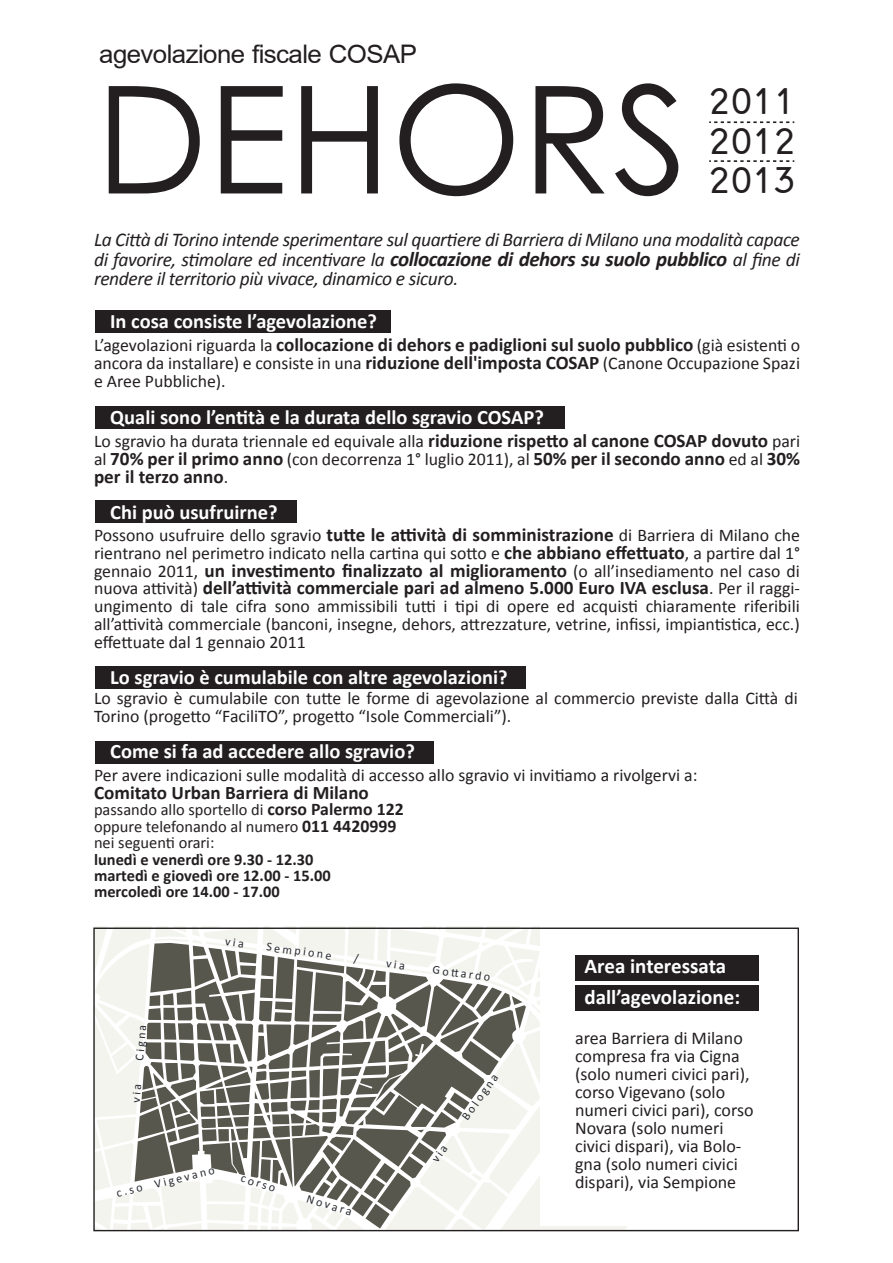
<style>
.page{position:relative;width:893px;height:1263px;background:#fff}
.page>*{position:absolute;margin:0;border:0;box-sizing:border-box;transform-origin:0 0}
.t1{font:149.4px "Levenim";color:#231f20}
.t2{font:46.05px/39.5px "Miriam";color:#231f20;text-align:justify}
.t3{font:28.8px "Miriam";letter-spacing:-.02em;color:#231f20}
.t4{font:700 21px/31px "Calibri";color:#fff}
.t5{font:700 20.55px "Calibri";color:#fff}
.t6{font:italic 19.5px/19.5px "Calibri";letter-spacing:-.02em;color:#231f20;text-align:justify}
.t7{font:700 19.2px/17.7px "Calibri";color:#231f20}
.t8{font:18px/18px "Calibri";color:#231f20}
.t9{font:17.7px/17.7px "Calibri";color:#231f20}
.t10{font:16.35px/16.4px "Calibri";color:#231f20}
.t11{font:700 16.35px/16.4px "Calibri";color:#231f20}
.t12{font:12px "Calibri";color:#262a2f}
.s1{font-weight:700;font-size:21px}
.s2{font-weight:400;font-size:17.7px}
.s3{font-weight:700;font-size:19.2px}
.s4{font-weight:700;font-size:17.7px}
</style>
<div class="page">
<div style="left:95px;top:500px;width:202px;height:23px;background:#231f20"></div>
<div style="left:95px;top:406px;width:470px;height:22px;background:#231f20"></div>
<div style="left:95px;top:311px;width:296px;height:22px;background:#231f20"></div>
<div style="left:95px;top:741px;width:338px;height:22px;background:#231f20"></div>
<svg style="left:709px;top:121px;width:85px;height:2px"></svg>
<svg style="left:709px;top:160px;width:85px;height:2px"></svg>
<div style="left:95px;top:666px;width:430px;height:23px;background:#231f20"></div>
<div style="left:575px;top:956px;width:183px;height:25px;background:#231f20"></div>
<div style="left:575px;top:986px;width:183px;height:25px;background:#231f20"></div>
<svg style="left:94px;top:926px;width:592px;height:304px"></svg>
<h3 class="t3" style="left:99px;top:41px;width:319px">agevolazione fiscale COSAP</h3>
<h1 class="t1" style="left:96px;top:52px;width:594px">DEHORS</h1>
<h2 class="t2" style="left:709px;top:83px;width:88px">2011<br>2012<br>2013</h2>
<p class="t6" style="left:94px;top:229px;width:707px">La Città di Torino intende sperimentare sul quartiere di Barriera di Milano una modalità capace di favorire, stimolare ed incentivare la <span class="s1">collocazione di dehors su suolo pubblico</span> al fine di rendere il territorio più vivace, dinamico e sicuro.</p>
<p class="t5" style="left:110px;top:308px;width:268px">In cosa consiste l’agevolazione?</p>
<p class="t7" style="left:94px;top:336px;width:708px"><span class="s2">L’agevolazioni riguarda la</span> collocazione di dehors e padiglioni sul suolo pubblico <span class="s2">(già esistenti o</span></p>
<p class="t9" style="left:94px;top:354px;width:707px">ancora da installare) e consiste in una <span class="s3">riduzione dell'imposta COSAP</span> (Canone Occupazione Spazi e Aree Pubbliche).</p>
<p class="t5" style="left:110px;top:404px;width:435px">Quali sono l’entità e la durata dello sgravio COSAP?</p>
<p class="t9" style="left:94px;top:432px;width:708px">Lo sgravio ha durata triennale ed equivale alla <span class="s3">riduzione rispetto al canone COSAP dovuto</span> pari</p>
<p class="t7" style="left:94px;top:449px;width:708px"><span class="s2">al</span> 70% per il primo anno <span class="s2">(con decorrenza 1° luglio 2011), al</span> 50% per il secondo anno <span class="s2">ed al</span> 30% per il terzo anno<span class="s2">.</span></p>
<p class="t5" style="left:110px;top:499px;width:169px">Chi può usufruirne?</p>
<p class="t9" style="left:94px;top:526px;width:707px">Possono usufruire dello sgravio <span class="s3">tutte le attività di somministrazione</span> di Barriera di Milano che rientrano nel perimetro indicato nella cartina qui sotto e <span class="s3">che abbiano effettuato</span>, a partire dal 1°</p>
<p class="t7" style="left:94px;top:561px;width:707px"><span class="s2">gennaio 2011,</span> un investimento finalizzato al miglioramento <span class="s2">(o all’insediamento nel caso di nuova attività)</span> dell’attività commerciale pari ad almeno 5.000 Euro IVA esclusa<span class="s2">. Per il raggi-</span></p>
<p class="t9" style="left:94px;top:597px;width:707px;text-align:justify">ungimento di tale cifra sono ammissibili tutti i tipi di opere ed acquisti chiaramente riferibili all’attività commerciale (banconi, insegne, dehors, attrezzature, vetrine, infissi, impiantistica, ecc.) effettuate dal 1 gennaio 2011</p>
<p class="t5" style="left:110px;top:664px;width:399px">Lo sgravio è cumulabile con altre agevolazioni?</p>
<p class="t9" style="left:94px;top:689px;width:705px">Lo sgravio è cumulabile con tutte le forme di agevolazione al commercio previste dalla Città di<br>Torino (progetto “FaciliTO”, progetto “Isole Commerciali”).</p>
<p class="t5" style="left:110px;top:738px;width:306px">Come si fa ad accedere allo sgravio?</p>
<p class="t9" style="left:94px;top:766px;width:605px">Per avere indicazioni sulle modalità di accesso allo sgravio vi invitiamo a rivolgervi a:</p>
<p class="t7" style="left:94px;top:784px;width:276px">Comitato Urban Barriera di Milano</p>
<p class="t10" style="left:94px;top:802px;width:311px">passando allo sportello di <span class="s4">corso Palermo 122 </span>oppure telefonando al numero <span class="s4">011 4420999 </span>nei seguenti orari:</p>
<p class="t11" style="left:94px;top:851px;width:238px">lunedì e venerdì ore 9.30 - 12.30 martedì e giovedì ore 12.00 - 15.00 mercoledì ore 14.00 - 17.00</p>
<p class="t12" style="left:132px;top:1060px;width:38px;rotate:-85deg">Cigna</p>
<p class="t12" style="left:268px;top:939px;width:67px;rotate:8deg">Sempione</p>
<p class="t12" style="left:115px;top:1185px;width:102px;rotate:-13deg">c.so Vigevano</p>
<p class="t12" style="left:243px;top:1170px;width:37px;rotate:17deg">corso</p>
<p class="t12" style="left:309px;top:1191px;width:48px;rotate:17deg">Novara</p>
<p class="t12" style="left:434px;top:962px;width:60px;rotate:8deg">Gott ardo</p>
<p class="t12" style="left:458px;top:1114px;width:56px;rotate:-55deg">Bologna</p>
<p class="t4" style="left:584px;top:951px;width:157px">Area interessata dall’agevolazione:</p>
<p class="t8" style="left:575px;top:1029px;width:180px">area Barriera di Milano compresa fra via Cigna (solo numeri civici pari), corso Vigevano (solo numeri civici pari), corso<br>Novara (solo numeri civici dispari), via Bolo&shy;gna (solo numeri civici dispari), via Sempione</p>
</div>
